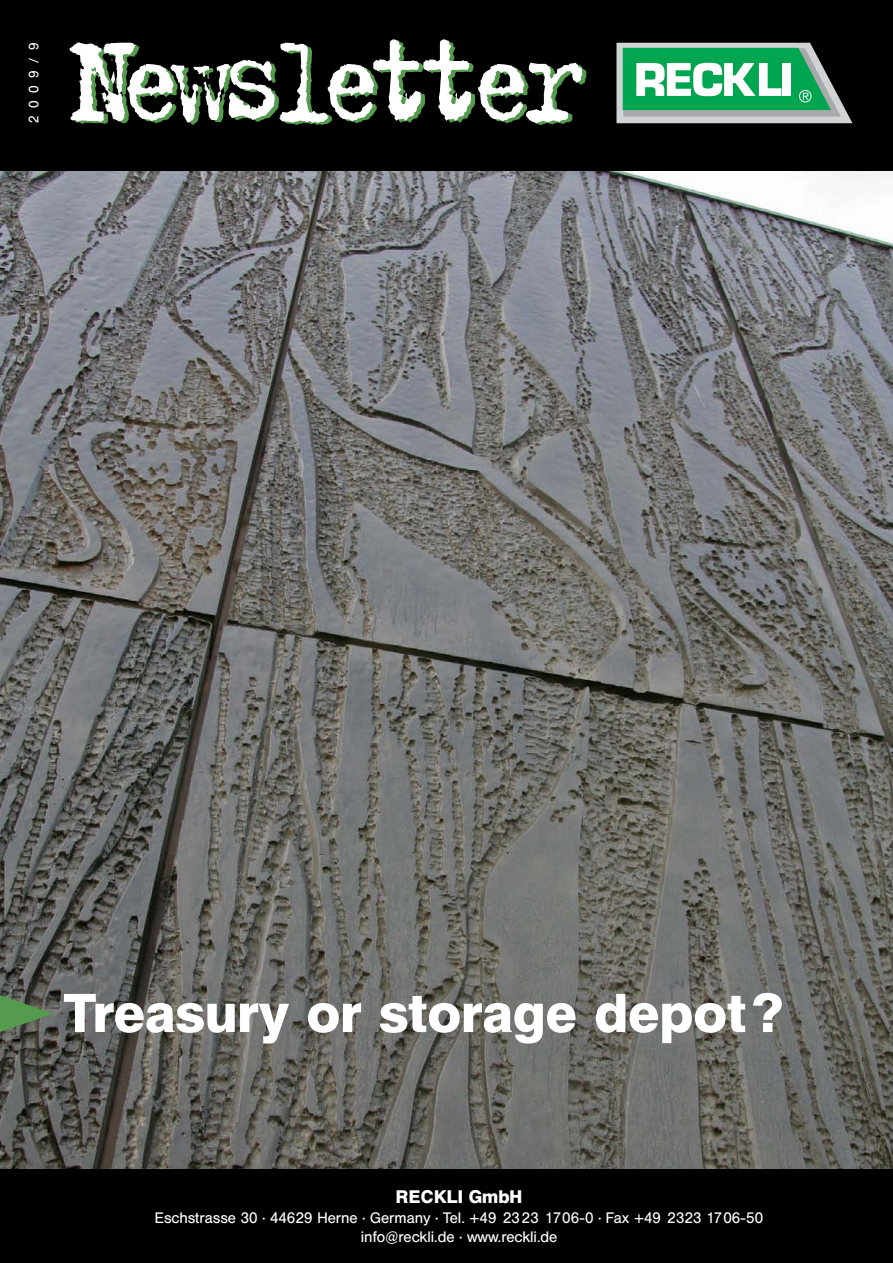
<style>
.page{position:relative;width:893px;height:1263px;background:#fff}
.page>*{position:absolute;margin:0;border:0;box-sizing:border-box;transform-origin:0 0}
.t1{font:135px "Trixie";letter-spacing:-.14em;color:#fff;scale:.9 1}
.t2{font:600 54px "Helvetica BQ";color:#fff}
.t3{font:600 18px "Helvetica BQ";color:#fff}
.t4{font:15px/19.5px "Helvetica BQ";color:#fff;text-align:center}
.t5{font:13.5px "Helvetica BQ";color:#fff}
.s1{font-family:"European Pi Three";font-weight:400;color:#549b4d}
</style>
<div class="page">
<img style="left:0;top:170px;width:892px;height:999px">
<div style="left:0;top:0;width:892px;height:170px;background:#000"></div>
<svg style="left:616px;top:43px;width:236px;height:80px;background:#63ae88"></svg>
<div style="left:0;top:1169px;width:892px;height:94px;background:#000"></div>
<p class="t5" style="left:29px;top:123px;width:82px;rotate:-90deg">2009/9</p>
<h1 class="t1" style="left:68px;top:-7px;width:577px">Newsletter</h1>
<h2 class="t2" style="left:-13px;top:994px;width:797px"><span class="s1">-</span>Treasury or storage depot?</h2>
<p class="t3" style="left:396px;top:1191px;width:128px">RECKLI GmbH</p>
<p class="t4" style="left:155px;top:1209px;width:610px">Eschstrasse 30 · 44629 Herne · Germany · Tel. +49 2323 1706-0 · Fax +49 2323 1706-50 info@reckli.de · www.reckli.de</p>
</div>
